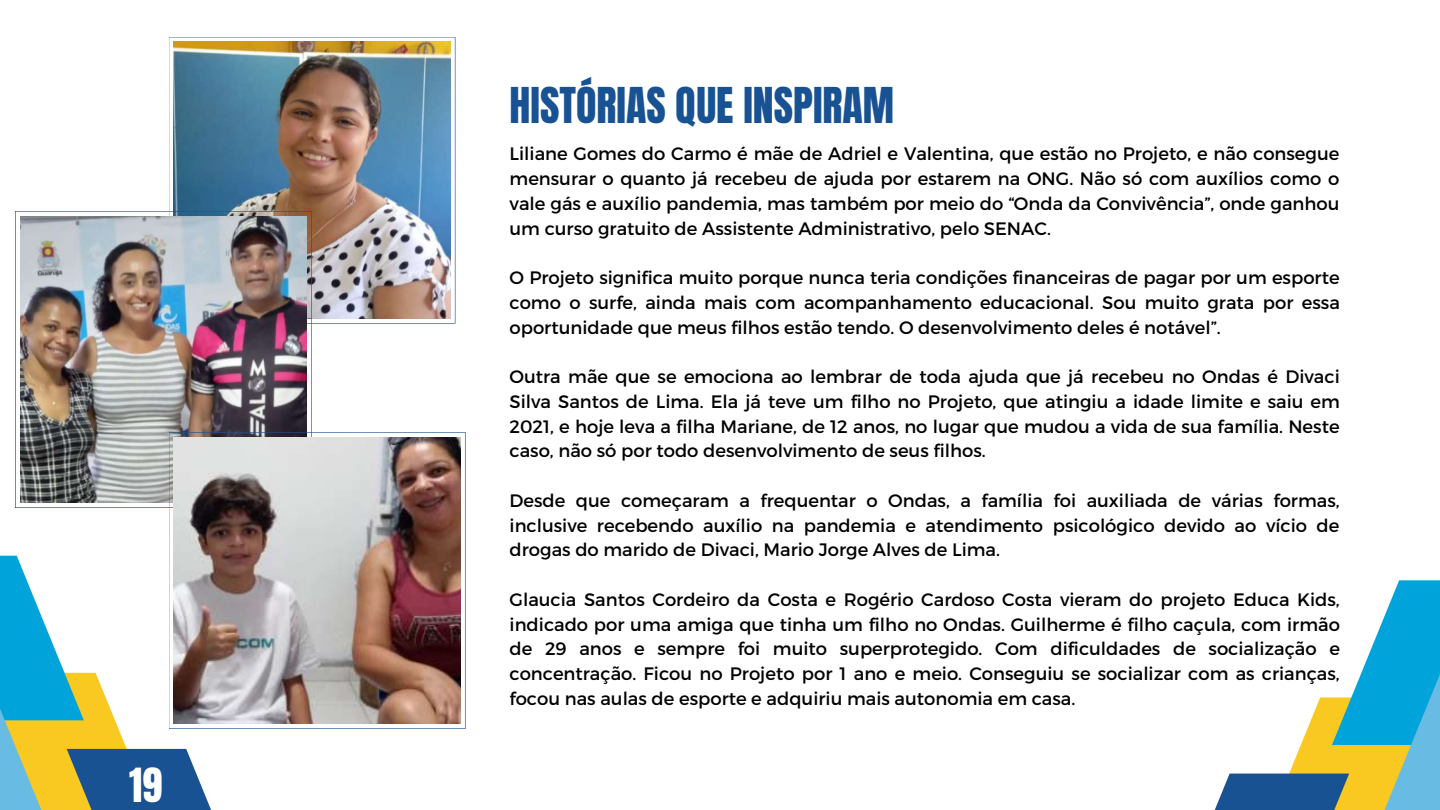
<style>
.page{position:relative;width:1440px;height:810px;background:#fff}
.page>*{position:absolute;margin:0;border:0;box-sizing:border-box;transform-origin:0 0}
.t1{font:42px "Anton";color:#185293}
.t2{font:40px "Anton";color:#fff}
.t3{font:18px/24.8px "Montserrat";color:#000;text-align:justify}
</style>
<div class="page">
<svg style="left:0;top:556px;width:211px;height:254px"></svg>
<svg style="left:1214px;top:580px;width:226px;height:230px"></svg>
<img style="left:169px;top:37px;width:286px;height:287px">
<img style="left:15px;top:211px;width:297px;height:297px">
<img style="left:169px;top:432px;width:297px;height:297px">
<h2 class="t2" style="left:129px;top:756px;width:35px">19</h2>
<h1 class="t1" style="left:510px;top:75px;width:386px">HISTÓRIAS QUE INSPIRAM</h1>
<p class="t3" style="left:510px;top:141px;width:832px">Liliane Gomes do Carmo é mãe de Adriel e Valentina, que estão no Projeto, e não consegue mensurar o quanto já recebeu de ajuda por estarem na ONG. Não só com auxílios como o vale gás e auxílio pandemia, mas também por meio do “Onda da Convivência”, onde ganhou um curso gratuito de Assistente Administrativo, pelo SENAC.</p>
<p class="t3" style="left:510px;top:264px;width:832px">O Projeto significa muito porque nunca teria condições financeiras de pagar por um esporte como o surfe, ainda mais com acompanhamento educacional. Sou muito grata por essa oportunidade que meus filhos estão tendo. O desenvolvimento deles é notável”.</p>
<p class="t3" style="left:510px;top:363px;width:832px">Outra mãe que se emociona ao lembrar de toda ajuda que já recebeu no Ondas é Divaci Silva Santos de Lima. Ela já teve um filho no Projeto, que atingiu a idade limite e saiu em 2021, e hoje leva a filha Mariane, de 12 anos, no lugar que mudou a vida de sua família. Neste caso, não só por todo desenvolvimento de seus filhos.</p>
<p class="t3" style="left:510px;top:487px;width:832px">Desde que começaram a frequentar o Ondas, a família foi auxiliada de várias formas, inclusive recebendo auxílio na pandemia e atendimento psicológico devido ao vício de drogas do marido de Divaci, Mario Jorge Alves de Lima.</p>
<p class="t3" style="left:510px;top:586px;width:832px">Glaucia Santos Cordeiro da Costa e Rogério Cardoso Costa vieram do projeto Educa Kids, indicado por uma amiga que tinha um filho no Ondas. Guilherme é filho caçula, com irmão de 29 anos e sempre foi muito superprotegido. Com dificuldades de socialização e concentração. Ficou no Projeto por 1 ano e meio. Conseguiu se socializar com as crianças, focou nas aulas de esporte e adquiriu mais autonomia em casa.</p>
</div>
